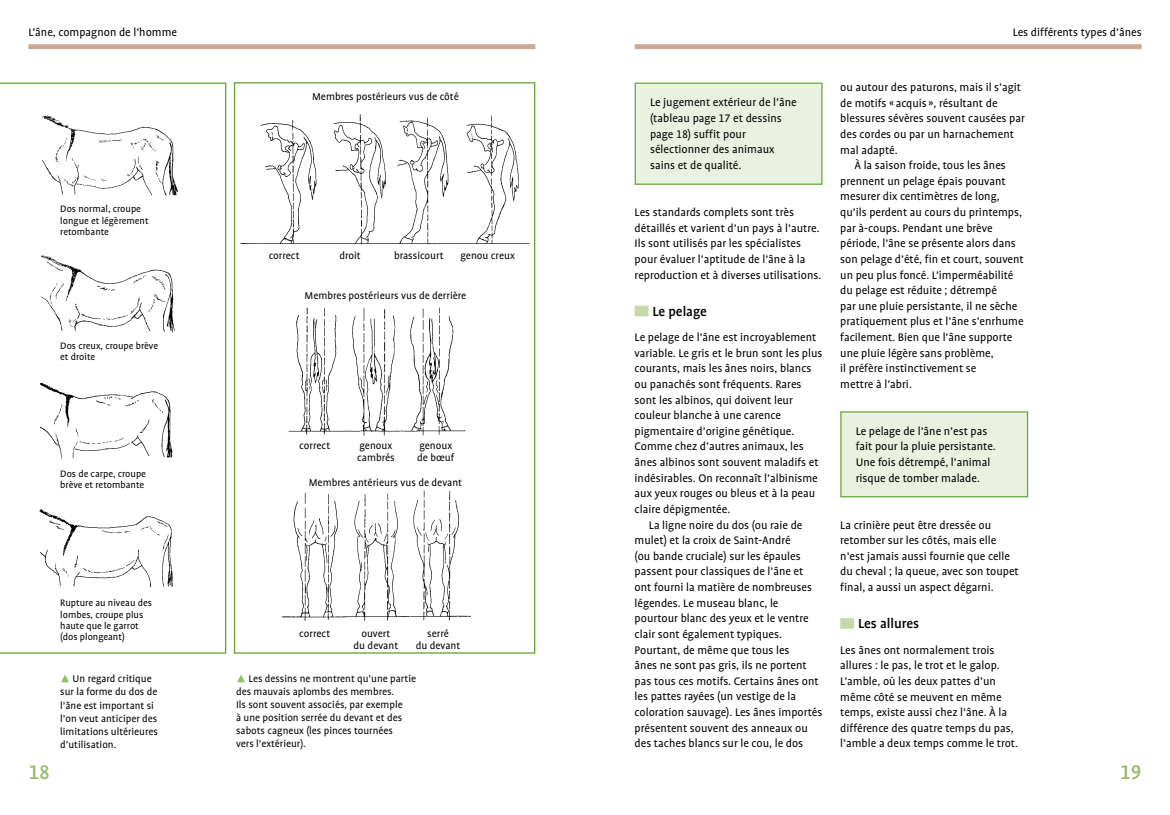
<style>
.page{position:relative;width:1170px;height:815px;background:#fff}
.page>*{position:absolute;margin:0;border:0;box-sizing:border-box;transform-origin:0 0}
.t1{font:500 22.5px "UV Profile Tab";color:#97bc69}
.t2{font:500 15px "UV Profile Tab";color:#000}
.t3{font:12.5px/15.6px "UV Profile Tab";color:#000}
.t4{font:11.5px/12.1px "UV Profile Tab";color:#000}
.t5{font:11.25px/13.1px "UV Profile Tab";color:#000}
.t6{font:10.62px/11.2px "UV Profile Tab";color:#000}
</style>
<div class="page">
<div style="left:28px;top:44px;width:507px;height:5px;background:#c9ab95"></div>
<div style="left:634px;top:44px;width:507px;height:5px;background:#c9ab95"></div>
<div style="left:634px;top:306px;width:14px;height:10px;background:#c7d9ac"></div>
<div style="left:840px;top:618px;width:14px;height:11px;background:#c7d9ac"></div>
<div style="left:840px;top:412px;width:187px;height:85px;background:#ebf1e1"></div>
<div style="left:840px;top:411px;width:188px;height:86px;border:1px solid #67a534"></div>
<img style="left:233px;top:104px;width:302px;height:151px">
<img style="left:288px;top:307px;width:178px;height:129px">
<img style="left:282px;top:490px;width:189px;height:131px">
<svg style="left:0;top:83px;width:226px;height:571px"></svg>
<img style="left:33px;top:109px;width:151px;height:87px">
<img style="left:33px;top:255px;width:151px;height:81px">
<img style="left:33px;top:380px;width:151px;height:83px">
<img style="left:33px;top:506px;width:151px;height:87px">
<div style="left:635px;top:83px;width:186px;height:101px;background:#ebf1e1"></div>
<div style="left:634px;top:83px;width:188px;height:102px;border:1px solid #67a534"></div>
<p class="t3" style="left:28px;top:25px;width:150px">L’âne, compagnon de l’homme</p>
<p class="t3" style="left:1012px;top:25px;width:130px">Les différents types d’ânes</p>
<p class="t6" style="left:60px;top:204px;width:90px">Dos normal, croupe longue et légèrement retombante</p>
<p class="t6" style="left:60px;top:340px;width:99px">Dos creux, croupe brève et droite</p>
<p class="t6" style="left:60px;top:468px;width:87px">Dos de carpe, croupe brève et retombante</p>
<p class="t4" style="left:312px;top:90px;width:148px">Membres postérieurs vus de côté</p>
<p class="t4" style="left:269px;top:250px;width:32px">correct</p>
<p class="t4" style="left:339px;top:250px;width:23px">droit</p>
<p class="t4" style="left:394px;top:250px;width:51px">brassicourt</p>
<p class="t4" style="left:460px;top:250px;width:56px">genou creux</p>
<p class="t4" style="left:304px;top:290px;width:163px">Membres postérieurs vus de derrière</p>
<p class="t4" style="left:299px;top:439px;width:32px">correct</p>
<p class="t4" style="left:357px;top:439px;width:39px">genoux cambrés</p>
<p class="t4" style="left:417px;top:439px;width:39px">genoux de bœuf</p>
<p class="t4" style="left:309px;top:477px;width:155px">Membres antérieurs vus de devant</p>
<p class="t6" style="left:60px;top:598px;width:93px">Rupture au niveau des lombes, croupe plus haute que le garrot (dos plongeant)</p>
<p class="t5" style="left:60px;top:672px;width:99px;text-indent:12px">Un regard critique sur la forme du dos de l’âne est important si l’on veut anticiper des limitations ultérieures d’utilisation.</p>
<p class="t5" style="left:236px;top:672px;width:181px;text-indent:12px">Les dessins ne montrent qu’une partie des mauvais aplombs des membres.<br>Ils sont souvent associés, par exemple<br>à une position serrée du devant et des sabots cagneux (les pinces tournées<br>vers l’extérieur).</p>
<p class="t4" style="left:353px;top:627px;width:46px;text-align:center">ouvert<br>du devant</p>
<p class="t4" style="left:415px;top:627px;width:46px;text-align:center">serré<br>du devant</p>
<p class="t4" style="left:299px;top:627px;width:32px">correct</p>
<p class="t3" style="left:650px;top:95px;width:148px">Le jugement extérieur de l’âne (tableau page 17 et dessins page 18) suffit pour sélectionner des animaux sains et de qualité.</p>
<p class="t3" style="left:634px;top:205px;width:188px">Les standards complets sont très détaillés et varient d’un pays à l’autre.<br>Ils sont utilisés par les spécialistes pour évaluer l’aptitude de l’âne à la reproduction et à diverses utilisations.</p>
<p class="t2" style="left:652px;top:303px;width:56px">Le pelage</p>
<p class="t3" style="left:634px;top:330px;width:183px">Le pelage de l’âne est incroyablement</p>
<p class="t3" style="left:634px;top:345px;width:189px">variable. Le gris et le brun sont les plus</p>
<p class="t3" style="left:634px;top:361px;width:178px">courants, mais les ânes noirs, blancs</p>
<p class="t3" style="left:634px;top:376px;width:168px">ou panachés sont fréquents. Rares</p>
<p class="t3" style="left:634px;top:392px;width:160px">sont les albinos, qui doivent leur</p>
<p class="t3" style="left:634px;top:408px;width:148px">couleur blanche à une carence</p>
<p class="t3" style="left:634px;top:423px;width:161px">pigmentaire d’origine génétique.</p>
<p class="t3" style="left:634px;top:439px;width:170px">Comme chez d’autres animaux, les</p>
<p class="t3" style="left:634px;top:455px;width:185px">ânes albinos sont souvent maladifs et</p>
<p class="t3" style="left:634px;top:470px;width:185px">indésirables. On reconnaît l’albinisme</p>
<p class="t3" style="left:634px;top:486px;width:182px">aux yeux rouges ou bleus et à la peau</p>
<p class="t3" style="left:634px;top:501px;width:97px">claire dépigmentée.</p>
<p class="t3" style="left:648px;top:517px;width:155px">La ligne noire du dos (ou raie de</p>
<p class="t3" style="left:634px;top:533px;width:157px">mulet) et la croix de Saint-André</p>
<p class="t3" style="left:634px;top:548px;width:167px">(ou bande cruciale) sur les épaules</p>
<p class="t3" style="left:634px;top:564px;width:170px">passent pour classiques de l’âne et</p>
<p class="t3" style="left:634px;top:580px;width:179px">ont fourni la matière de nombreuses</p>
<p class="t3" style="left:634px;top:595px;width:145px">légendes. Le museau blanc, le</p>
<p class="t3" style="left:634px;top:611px;width:176px">pourtour blanc des yeux et le ventre</p>
<p class="t3" style="left:634px;top:626px;width:149px">clair sont également typiques.</p>
<p class="t3" style="left:634px;top:642px;width:156px">Pourtant, de même que tous les</p>
<p class="t3" style="left:634px;top:658px;width:174px">ânes ne sont pas gris, ils ne portent</p>
<p class="t3" style="left:634px;top:673px;width:186px">pas tous ces motifs. Certains ânes ont</p>
<p class="t3" style="left:634px;top:689px;width:163px">les pattes rayées (un vestige de la</p>
<p class="t3" style="left:634px;top:705px;width:189px">coloration sauvage). Les ânes importés</p>
<p class="t3" style="left:634px;top:720px;width:175px">présentent souvent des anneaux ou</p>
<p class="t3" style="left:634px;top:736px;width:170px">des taches blancs sur le cou, le dos</p>
<p class="t3" style="left:840px;top:80px;width:182px">ou autour des paturons, mais il s’agit</p>
<p class="t3" style="left:840px;top:95px;width:159px">de motifs « acquis», résultant de</p>
<p class="t3" style="left:840px;top:111px;width:186px">blessures sévères souvent causées par</p>
<p class="t3" style="left:840px;top:126px;width:175px">des cordes ou par un harnachement</p>
<p class="t3" style="left:840px;top:142px;width:59px">mal adapté.</p>
<p class="t3" style="left:854px;top:158px;width:153px">À la saison froide, tous les ânes</p>
<p class="t3" style="left:840px;top:173px;width:167px">prennent un pelage épais pouvant</p>
<p class="t3" style="left:840px;top:189px;width:161px">mesurer dix centimètres de long,</p>
<p class="t3" style="left:840px;top:205px;width:183px">qu’ils perdent au cours du printemps,</p>
<p class="t3" style="left:840px;top:220px;width:154px">par à-coups. Pendant une brève</p>
<p class="t3" style="left:840px;top:236px;width:177px">période, l’âne se présente alors dans</p>
<p class="t3" style="left:840px;top:251px;width:185px">son pelage d’été, fin et court, souvent</p>
<p class="t3" style="left:840px;top:267px;width:175px">un peu plus foncé. L’imperméabilité</p>
<p class="t3" style="left:840px;top:283px;width:158px">du pelage est réduite ; détrempé</p>
<p class="t3" style="left:840px;top:298px;width:178px">par une pluie persistante, il ne sèche</p>
<p class="t3" style="left:840px;top:314px;width:185px">pratiquement plus et l’âne s’enrhume</p>
<p class="t3" style="left:840px;top:330px;width:174px">facilement. Bien que l’âne supporte</p>
<p class="t3" style="left:840px;top:345px;width:155px">une pluie légère sans problème,</p>
<p class="t3" style="left:840px;top:361px;width:138px">il préfère instinctivement se</p>
<p class="t3" style="left:840px;top:376px;width:73px">mettre à l’abri.</p>
<p class="t3" style="left:855px;top:423px;width:142px">Le pelage de l’âne n’est pas fait pour la pluie persistante.<br>Une fois détrempé, l’animal risque de tomber malade.</p>
<p class="t3" style="left:840px;top:517px;width:180px">La crinière peut être dressée ou retomber sur les côtés, mais elle n’est jamais aussi fournie que celle du cheval ; la queue, avec son toupet final, a aussi un aspect dégarni.</p>
<p class="t2" style="left:857px;top:616px;width:63px">Les allures</p>
<p class="t3" style="left:840px;top:642px;width:179px">Les ânes ont normalement trois allures : le pas, le trot et le galop.<br>L’amble, où les deux pattes d’un même côté se meuvent en même temps, existe aussi chez l’âne. À la différence des quatre temps du pas, l’amble a deux temps comme le trot.</p>
<h1 class="t1" style="left:28px;top:760px;width:23px">18</h1>
<h1 class="t1" style="left:1119px;top:760px;width:23px">19</h1>
</div>
